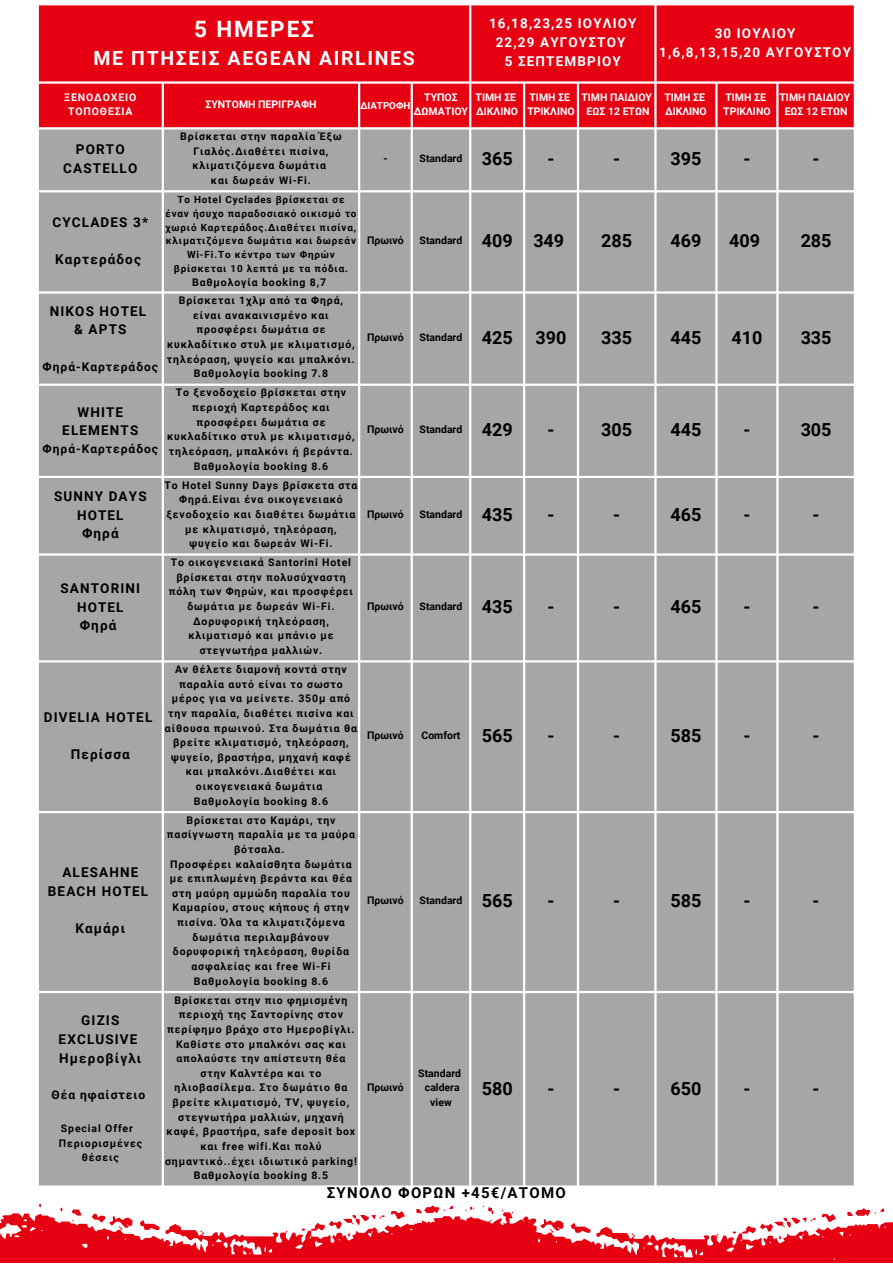
<style>
.page{position:relative;width:893px;height:1264px;background:#fff}
.page>*{position:absolute;margin:0;border:0;box-sizing:border-box;transform-origin:0 0}
.t1{font:700 22.5px "Roboto";letter-spacing:.085em;color:#fff}
.t2{font:700 19.5px "Roboto";letter-spacing:.085em;color:#fff}
.t3{font:700 18px "Roboto";color:#000}
.t4{font:700 15px "Roboto";letter-spacing:.085em;color:#000}
.t5{font:700 13.5px/18.6px "Roboto";letter-spacing:.085em;color:#000;text-align:center}
.t6{font:700 13.5px/18.6px "Roboto";letter-spacing:.085em;color:#fff;text-align:center}
.t7{font:700 12px "Roboto";letter-spacing:.085em;color:#000}
.t8{font:700 10.5px/14.5px "Roboto";letter-spacing:.085em;color:#000;text-align:center}
.t9{font:700 10.5px "Roboto";color:#fff}
.t10{font:700 10.5px/14.5px "Roboto";color:#000;text-align:center}
.t11{font:700 10.5px "Roboto";letter-spacing:.085em;color:#fff}
.t12{font:700 9.9px/13.8px "Roboto";letter-spacing:.085em;color:#000;text-align:center}
.t13{font:700 9.75px "Roboto";color:#fff}
</style>
<div class="page">
<div style="left:39px;top:5px;width:814px;height:122px;background:#e60012"></div>
<div style="left:39px;top:129px;width:814px;height:1056px;background:#a6a6a6"></div>
<svg style="left:0;top:1203px;width:892px;height:59px"></svg>
<p class="t1" style="left:194px;top:16px;width:121px">5 ΗΜΕΡΕΣ</p>
<p class="t2" style="left:93px;top:46px;width:323px">ΜΕ ΠΤΗΣΕΙΣ AEGEAN AIRLINES</p>
<p class="t6" style="left:489px;top:14px;width:149px">16,18,23,25 ΙΟΥΛΙΟΥ<br>22,29 ΑΥΓΟΥΣΤΟΥ</p>
<p class="t6" style="left:504px;top:52px;width:118px">5 ΣΕΠΤΕΜΒΡΙΟΥ</p>
<p class="t6" style="left:714px;top:24px;width:82px">30 ΙΟΥΛΙΟΥ</p>
<p class="t6" style="left:659px;top:43px;width:193px">1,6,8,13,15,20 ΑΥΓΟΥΣΤΟΥ</p>
<p class="t11" style="left:64px;top:91px;width:74px">ΞΕΝΟΔΟΧΕΙΟ</p>
<p class="t11" style="left:68px;top:106px;width:66px">ΤΟΠΟΘΕΣΙΑ</p>
<p class="t9" style="left:424px;top:91px;width:35px">ΤΥΠΟΣ</p>
<p class="t9" style="left:414px;top:106px;width:56px">ΔΩΜΑΤΙΟΥ</p>
<p class="t9" style="left:475px;top:91px;width:42px">ΤΙΜΗ ΣΕ</p>
<p class="t9" style="left:476px;top:106px;width:43px">ΔΙΚΛIΝΟ</p>
<p class="t9" style="left:205px;top:98px;width:112px">ΣΥΝΤΟΜΗ ΠΕΡΙΓΡΑΦΗ</p>
<p class="t13" style="left:360px;top:100px;width:51px">ΔΙΑΤΡΟΦΗ</p>
<p class="t9" style="left:581px;top:91px;width:72px">ΤΙΜΗ ΠΑΙΔΙΟΥ</p>
<p class="t9" style="left:586px;top:106px;width:64px">ΕΩΣ 12 ΕΤΩΝ</p>
<p class="t9" style="left:529px;top:91px;width:42px">ΤΙΜΗ ΣΕ</p>
<p class="t9" style="left:527px;top:106px;width:49px">ΤΡΙΚΛIΝΟ</p>
<p class="t9" style="left:664px;top:91px;width:42px">ΤΙΜΗ ΣΕ</p>
<p class="t9" style="left:665px;top:106px;width:43px">ΔΙΚΛIΝΟ</p>
<p class="t9" style="left:725px;top:91px;width:42px">ΤΙΜΗ ΣΕ</p>
<p class="t9" style="left:723px;top:106px;width:49px">ΤΡΙΚΛIΝΟ</p>
<p class="t9" style="left:779px;top:91px;width:72px">ΤΙΜΗ ΠΑΙΔΙΟΥ</p>
<p class="t9" style="left:784px;top:106px;width:64px">ΕΩΣ 12 ΕΤΩΝ</p>
<p class="t5" style="left:63px;top:140px;width:75px">PORTO<br>CASTELLO</p>
<p class="t5" style="left:52px;top:213px;width:97px">CYCLADES 3*</p>
<p class="t5" style="left:55px;top:250px;width:87px">Καρτεράδος</p>
<p class="t8" style="left:180px;top:129px;width:163px">Βρίσκεται στην παραλία Έξω<br>Γιαλός.Διαθέτει πισίνα, κλιματιζόμενα δωμάτια</p>
<p class="t8" style="left:211px;top:173px;width:101px">και δωρεάν Wi-Fi.</p>
<p class="t12" style="left:165px;top:193px;width:193px">Το Hotel Cyclades βρίσκεται σε έναν ήσυχο παραδοσιακό οικισμό το χωριό Καρτεράδος.Διαθέτει πισίνα, κλιματιζόμενα δωμάτια και δωρεάν<br>Wi-Fi.Το κέντρο των Φηρών βρίσκεται 10 λεπτά με τα πόδια.</p>
<p class="t8" style="left:192px;top:275px;width:135px">Βαθμολογία booking 8,7</p>
<p class="t5" style="left:50px;top:301px;width:98px">NIKOS HOTEL</p>
<p class="t5" style="left:74px;top:320px;width:54px">&amp; APTS</p>
<p class="t7" style="left:43px;top:359px;width:117px">Φηρά-Καρτεράδος</p>
<p class="t5" style="left:62px;top:403px;width:77px">WHITE<br>ELEMENTS</p>
<p class="t7" style="left:43px;top:442px;width:117px">Φηρά-Καρτεράδος</p>
<p class="t8" style="left:167px;top:293px;width:189px">Βρίσκεται 1χλμ από τα Φηρά, είναι ανακαινισμένο και προσφέρει δωμάτια σε κυκλαδίτικο στυλ με κλιματισμό, τηλεόραση, ψυγείο και μπαλκόνι.</p>
<p class="t8" style="left:194px;top:366px;width:136px">Βαθμολογία booking 7.8</p>
<p class="t8" style="left:167px;top:385px;width:189px">Το ξενοδοχείο βρίσκεται στην περιοχή Καρτεράδος και προσφέρει δωμάτια σε κυκλαδίτικο στυλ με κλιματισμό, τηλεόραση, μπαλκόνι ή βεράντα.</p>
<p class="t8" style="left:194px;top:458px;width:136px">Bαθμολογία booking 8.6</p>
<p class="t5" style="left:54px;top:487px;width:94px">SUNNY DAYS<br>HOTEL</p>
<p class="t5" style="left:82px;top:524px;width:38px">Φηρά</p>
<p class="t5" style="left:60px;top:579px;width:81px">SANTORINI<br>HOTEL</p>
<p class="t5" style="left:80px;top:616px;width:38px">Φηρά</p>
<p class="t5" style="left:44px;top:708px;width:110px">DIVELIA HOTEL</p>
<p class="t5" style="left:71px;top:745px;width:61px">Περίσσα</p>
<p class="t5" style="left:48px;top:863px;width:102px">ALESAHNE<br>BEACH HOTEL</p>
<p class="t5" style="left:75px;top:919px;width:51px">Καμάρι</p>
<p class="t5" style="left:59px;top:1011px;width:80px">GIZIS<br>EXCLUSIVE</p>
<p class="t5" style="left:59px;top:1048px;width:84px">Ημεροβίγλι</p>
<p class="t7" style="left:51px;top:1088px;width:95px">Θέα ηφαίστειο</p>
<p class="t8" style="left:61px;top:1120px;width:74px">Special Offer</p>
<p class="t8" style="left:59px;top:1135px;width:85px">Περιορισμένες θέσεις</p>
<p class="t8" style="left:164px;top:478px;width:194px">Το Hotel Sunny Days βρίσκετα στα<br>Φηρά.Είναι ένα οικογενειακό ξενοδοχείο και διαθέτει δωμάτια με κλιματισμό, τηλεόραση,<br>ψυγείο και δωρεάν Wi-Fi.</p>
<p class="t8" style="left:169px;top:555px;width:186px">Το οικογενειακά Santorini Hotel βρίσκεται στην πολυσύχναστη πόλη των Φηρών, και προσφέρει δωμάτια με δωρεάν Wi-Fi.<br>Δορυφορική τηλεόραση, κλιματισμό και μπάνιο με στεγνωτήρα μαλλιών.</p>
<p class="t8" style="left:165px;top:662px;width:193px">Αν θέλετε διαμονή κοντά στην παραλία αυτό είναι το σωστο μέρος για να μείνετε. 350μ από την παραλία, διαθέτει πισίνα και αίθουσα πρωινού. Στα δωμάτια θα βρείτε κλιματισμό, τηλεόραση, ψυγείο, βραστήρα, μηχανή καφέ και μπαλκόνι.Διαθέτει και οικογενειακά δωμάτια</p>
<p class="t8" style="left:194px;top:793px;width:136px">Βαθμολογία booking 8.6</p>
<p class="t8" style="left:167px;top:813px;width:189px">Βρίσκεται στο Καμάρι, την πασίγνωστη παραλία με τα μαύρα βότσαλα.</p>
<p class="t8" style="left:170px;top:856px;width:184px">Προσφέρει καλαίσθητα δωμάτια με επιπλωμένη βεράντα και θέα στη μαύρη αμμώδη παραλία του<br>Καμαρίου, στους κήπους ή στην πισίνα. Όλα τα κλιματιζόμενα δωμάτια περιλαμβάνουν δορυφορική τηλεόραση, θυρίδα ασφαλείας και free Wi-Fi</p>
<p class="t8" style="left:194px;top:973px;width:136px">Βαθμολογία booking 8.6</p>
<p class="t8" style="left:165px;top:992px;width:193px">Βρίσκεται στην πιο φημισμένη περιοχή της Σαντορίνης στον περίφημο βράχο στο Ημεροβίγλι.<br>Καθίστε στο μπαλκόνι σας και απολαύστε την απίστευτη θέα στην Καλντέρα και το ηλιοβασίλεμα. Στο δωμάτιο θα βρείτε κλιματισμό, TV, ψυγείο, στεγνωτήρα μαλλιών, μηχανή καφέ, βραστήρα, safe deposit box και free wifi.Και πολύ σημαντικό..έχει ιδιωτικό parking!</p>
<p class="t8" style="left:194px;top:1168px;width:136px">Βαθμολογία booking 8.5</p>
<p class="t8" style="left:383px;top:151px;width:6px">-</p>
<p class="t10" style="left:419px;top:151px;width:44px">Standard</p>
<p class="t3" style="left:481px;top:148px;width:32px">365</p>
<p class="t3" style="left:547px;top:148px;width:8px">-</p>
<p class="t3" style="left:613px;top:148px;width:8px">-</p>
<p class="t3" style="left:670px;top:148px;width:32px">395</p>
<p class="t3" style="left:743px;top:148px;width:8px">-</p>
<p class="t3" style="left:812px;top:148px;width:8px">-</p>
<p class="t8" style="left:367px;top:233px;width:38px">Πρωινό</p>
<p class="t10" style="left:419px;top:233px;width:44px">Standard</p>
<p class="t3" style="left:481px;top:230px;width:32px">409</p>
<p class="t3" style="left:533px;top:230px;width:32px">349</p>
<p class="t3" style="left:601px;top:230px;width:32px">285</p>
<p class="t3" style="left:670px;top:230px;width:32px">469</p>
<p class="t3" style="left:729px;top:230px;width:32px">409</p>
<p class="t3" style="left:800px;top:230px;width:32px">285</p>
<p class="t8" style="left:367px;top:330px;width:38px">Πρωινό</p>
<p class="t10" style="left:419px;top:330px;width:44px">Standard</p>
<p class="t3" style="left:481px;top:327px;width:32px">425</p>
<p class="t3" style="left:535px;top:327px;width:32px">390</p>
<p class="t3" style="left:601px;top:327px;width:32px">335</p>
<p class="t3" style="left:670px;top:327px;width:32px">445</p>
<p class="t3" style="left:731px;top:327px;width:32px">410</p>
<p class="t3" style="left:800px;top:327px;width:32px">335</p>
<p class="t8" style="left:367px;top:422px;width:38px">Πρωινό</p>
<p class="t10" style="left:419px;top:422px;width:44px">Standard</p>
<p class="t3" style="left:481px;top:419px;width:32px">429</p>
<p class="t3" style="left:547px;top:419px;width:8px">-</p>
<p class="t3" style="left:601px;top:419px;width:32px">305</p>
<p class="t3" style="left:670px;top:419px;width:32px">445</p>
<p class="t3" style="left:743px;top:419px;width:8px">-</p>
<p class="t3" style="left:800px;top:419px;width:32px">305</p>
<p class="t8" style="left:367px;top:507px;width:38px">Πρωινό</p>
<p class="t10" style="left:419px;top:507px;width:44px">Standard</p>
<p class="t3" style="left:481px;top:504px;width:32px">435</p>
<p class="t3" style="left:547px;top:504px;width:8px">-</p>
<p class="t3" style="left:613px;top:504px;width:8px">-</p>
<p class="t3" style="left:670px;top:504px;width:32px">465</p>
<p class="t3" style="left:743px;top:504px;width:8px">-</p>
<p class="t3" style="left:812px;top:504px;width:8px">-</p>
<p class="t8" style="left:367px;top:599px;width:38px">Πρωινό</p>
<p class="t10" style="left:419px;top:599px;width:44px">Standard</p>
<p class="t3" style="left:481px;top:596px;width:32px">435</p>
<p class="t3" style="left:547px;top:596px;width:8px">-</p>
<p class="t3" style="left:613px;top:596px;width:8px">-</p>
<p class="t3" style="left:670px;top:596px;width:32px">465</p>
<p class="t3" style="left:743px;top:596px;width:8px">-</p>
<p class="t3" style="left:812px;top:596px;width:8px">-</p>
<p class="t8" style="left:367px;top:728px;width:38px">Πρωινό</p>
<p class="t10" style="left:421px;top:728px;width:40px">Comfort</p>
<p class="t3" style="left:481px;top:725px;width:32px">565</p>
<p class="t3" style="left:547px;top:725px;width:8px">-</p>
<p class="t3" style="left:613px;top:725px;width:8px">-</p>
<p class="t3" style="left:670px;top:725px;width:32px">585</p>
<p class="t3" style="left:743px;top:725px;width:8px">-</p>
<p class="t3" style="left:812px;top:725px;width:8px">-</p>
<p class="t8" style="left:367px;top:893px;width:38px">Πρωινό</p>
<p class="t10" style="left:419px;top:893px;width:44px">Standard</p>
<p class="t3" style="left:481px;top:890px;width:32px">565</p>
<p class="t3" style="left:547px;top:890px;width:8px">-</p>
<p class="t3" style="left:613px;top:890px;width:8px">-</p>
<p class="t3" style="left:670px;top:890px;width:32px">585</p>
<p class="t3" style="left:743px;top:890px;width:8px">-</p>
<p class="t3" style="left:812px;top:890px;width:8px">-</p>
<p class="t8" style="left:367px;top:1080px;width:38px">Πρωινό</p>
<p class="t10" style="left:418px;top:1065px;width:44px">Standard caldera view</p>
<p class="t3" style="left:481px;top:1077px;width:32px">580</p>
<p class="t3" style="left:547px;top:1077px;width:8px">-</p>
<p class="t3" style="left:613px;top:1077px;width:8px">-</p>
<p class="t3" style="left:670px;top:1077px;width:32px">650</p>
<p class="t3" style="left:743px;top:1077px;width:8px">-</p>
<p class="t3" style="left:812px;top:1077px;width:8px">-</p>
<p class="t4" style="left:327px;top:1184px;width:240px">ΣΥΝΟΛΟ ΦΟΡΩΝ +45€/ATOMO</p>
</div>
